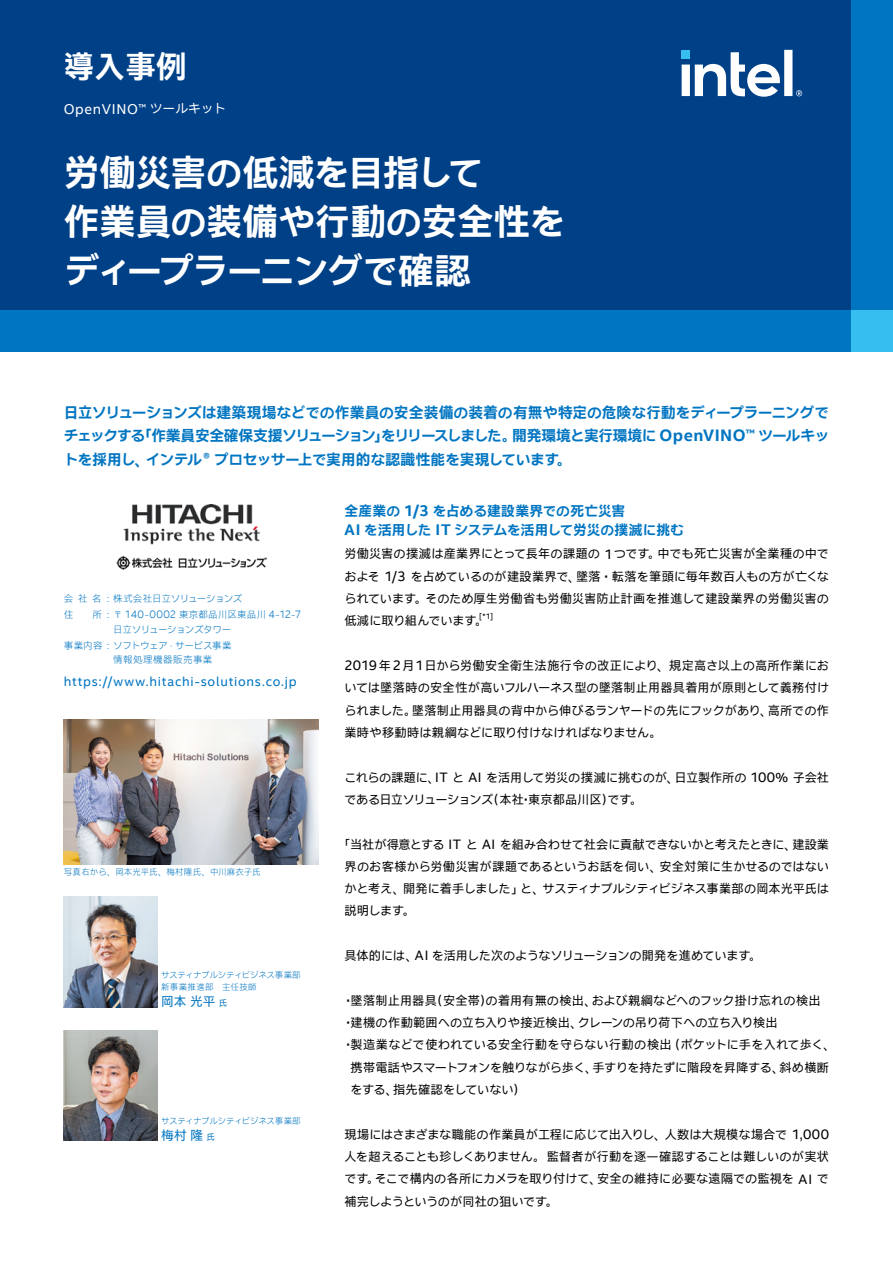
<style>
.page{position:relative;width:893px;height:1263px;background:#fff}
.page>*{position:absolute;margin:0;border:0;box-sizing:border-box;transform-origin:0 0}
.t1{font:700 36.15px/48.9px "Intel Clear Jpn";letter-spacing:-.02em;color:#fff}
.t2{font:700 30.9px "Intel Clear Jpn";color:#fff}
.t3{font:700 14.85px/23.4px "Intel Clear Jpn";letter-spacing:-.04em;color:#0075c2;text-align:justify}
.t4{font:14.25px "Intel Clear";letter-spacing:.045em;color:#fff}
.t5{font:700 13.8px/19.2px "Intel Clear Jpn";letter-spacing:-.005em;color:#0075c2}
.t6{font:13.05px "Intel Clear";letter-spacing:.06em;color:#0075c2}
.t7{font:12.75px "Intel Clear Jpn";letter-spacing:.025em;color:#0075c2}
.t8{font:12.15px/22.4px "Intel Clear Jpn";letter-spacing:-.01em;color:#000;text-align:justify}
.t9{font:300 9.6px/16.5px "Intel Clear Jpn";color:#0075c2}
.t10{font:300 9.6px/16.5px "Intel Clear Jpn";letter-spacing:-.02em;color:#0075c2;text-align:right}
.t11{font:300 9.6px "Intel Clear Jpn";letter-spacing:.04em;color:#0075c2}
.t12{font:300 8.55px/12.1px "Intel Clear Jpn";letter-spacing:-.015em;color:#0075c2}
.t13{font:7.95px "Intel Clear";color:#000}
.s1{font-family:"Intel Clear Jpn";font-size:12.75px}
.s2{font-family:"Intel Clear";font-size:16.65px}
.s3{font-family:"Intel Clear";font-size:10.95px}
.s4{font-family:"Intel Clear";font-size:10.65px}
.s5{font-size:8.55px}
.s6{font-family:"Intel Clear";font-size:15.9px}
.s7{font-family:"Intel Clear";font-size:15.45px}
.s8{font-family:"Intel Clear";font-size:14.1px}
.s9{font-family:"Intel Clear";font-size:13.65px}
.s10{font-size:8.25px}
</style>
<div class="page">
<div style="left:0;top:0;width:893px;height:352px;background:#004087"></div>
<div style="left:0;top:310px;width:893px;height:42px;background:#0075c2"></div>
<div style="left:851px;top:0;width:42px;height:352px;background:#0075c2"></div>
<div style="left:681px;top:50px;width:9px;height:9px;background:#37bef0"></div>
<svg style="left:682px;top:50px;width:120px;height:47px"></svg>
<div style="left:851px;top:310px;width:42px;height:42px;background:#37bef0"></div>
<img style="left:64px;top:720px;width:255px;height:144px">
<img style="left:64px;top:897px;width:93px;height:110px">
<img style="left:64px;top:1030px;width:93px;height:111px">
<img style="left:117px;top:505px;width:149px;height:64px">
<h2 class="t2" style="left:64px;top:45px;width:125px">導入事例</h2>
<p class="t4" style="left:64px;top:100px;width:164px">OpenVINO™ <span class="s1">ツールキット</span></p>
<h1 class="t1" style="left:64px;top:149px;width:503px">労働災害の低減を目指して<br>作業員の装備や行動の安全性をディープラーニングで確認</h1>
<p class="t3" style="left:64px;top:401px;width:767px">日立ソリューションズは建築現場などでの作業員の安全装備の装着の有無や特定の危険な行動をディープラーニングでチェックする「作業員安全確保支援ソリューション」をリリースしました。開発環境と実行環境に <span class="s2">OpenVINO™</span> ツールキットを採用し、インテル<span class="s2">®</span> プロセッサー上で実用的な認識性能を実現しています。</p>
<p class="t9" style="left:64px;top:590px;width:239px">会社名：株式会社日立ソリューションズ<br>住　　所：〒 <span class="s3">140</span><span class="s4">-</span><span class="s3">0002</span> 東京都品川区東品川 <span class="s3">4</span><span class="s4">-</span><span class="s3">12</span><span class="s4">-</span><span class="s3">7</span></p>
<p class="t10" style="left:64px;top:621px;width:169px">日立ソリューションズタワー<br>事業内容：ソフトウェア・サービス事業</p>
<p class="t11" style="left:113px;top:654px;width:101px">情報処理機器販売事業</p>
<p class="t6" style="left:64px;top:674px;width:235px">https://www.hitachi-solutions.co.jp</p>
<p class="t12" style="left:64px;top:866px;width:198px">写真右から、岡本光平氏、梅村隆氏、中川麻衣子氏</p>
<p class="t12" style="left:161px;top:969px;width:141px">サスティナブルシティビジネス事業部新事業推進部　主任技師</p>
<p class="t7" style="left:161px;top:994px;width:68px">岡本光平<span class="s5">氏</span></p>
<p class="t12" style="left:161px;top:1115px;width:141px">サスティナブルシティビジネス事業部</p>
<p class="t7" style="left:161px;top:1127px;width:55px">梅村隆<span class="s5">氏</span></p>
<p class="t5" style="left:344px;top:501px;width:341px">全産業の <span class="s6">1</span><span class="s7">/</span><span class="s6">3</span> を占める建設業界での死亡災害<br><span class="s7">AI</span> を活用した <span class="s7">IT</span> システムを活用して労災の撲滅に挑む</p>
<p class="t8" style="left:344px;top:543px;width:486px">労働災害の撲滅は産業界にとって長年の課題の <span class="s8">1</span>つです。中でも死亡災害が全業種の中でおよそ <span class="s8">1</span><span class="s9">/</span><span class="s8">3</span> を占めているのが建設業界で、墜落・転落を筆頭に毎年数百人もの方が亡くなられています。そのため厚生労働省も労働災害防止計画を推進して建設業界の労働災害の低減に取り組んでいます。</p>
<p class="t13" style="left:479px;top:612px;width:15px">[*<span class="s10">1</span>]</p>
<p class="t8" style="left:344px;top:655px;width:486px"><span class="s8">2019</span>年<span class="s8">2</span>月<span class="s8">1</span>日から労働安全衛生法施行令の改正により、規定高さ以上の高所作業においては墜落時の安全性が高いフルハーネス型の墜落制止用器具着用が原則として義務付けられました。墜落制止用器具の背中から伸びるランヤードの先にフックがあり、高所での作業時や移動時は親綱などに取り付けなければなりません。</p>
<p class="t8" style="left:344px;top:766px;width:486px">これらの課題に、<span class="s9">IT</span> と <span class="s9">AI</span> を活用して労災の撲滅に挑むのが、日立製作所の <span class="s8">100</span><span class="s9">%</span> 子会社である日立ソリューションズ（本社・東京都品川区）です。</p>
<p class="t8" style="left:344px;top:833px;width:486px;text-indent:-6px">「当社が得意とする <span class="s9">IT</span> と <span class="s9">AI</span> を組み合わせて社会に貢献できないかと考えたときに、建設業界のお客様から労働災害が課題であるというお話を伺い、安全対策に生かせるのではないかと考え、開発に着手しました」と、サスティナブルシティビジネス事業部の岡本光平氏は説明します。</p>
<p class="t8" style="left:344px;top:945px;width:418px">具体的には、<span class="s9">AI</span> を活用した次のようなソリューションの開発を進めています。</p>
<p class="t8" style="left:342px;top:989px;width:480px">・墜落制止用器具（安全帯）の着用有無の検出、および親綱などへのフック掛け忘れの検出</p>
<p class="t8" style="left:342px;top:1012px;width:437px">・建機の作動範囲への立ち入りや接近検出、クレーンの吊り荷下への立ち入り検出</p>
<p class="t8" style="left:342px;top:1034px;width:495px">・製造業などで使われている安全行動を守らない行動の検出（ポケットに手を入れて歩く、</p>
<p class="t8" style="left:351px;top:1056px;width:480px">携帯電話やスマートフォンを触りながら歩く、手すりを持たずに階段を昇降する、斜め横断</p>
<p class="t8" style="left:351px;top:1079px;width:176px">をする、指先確認をしていない）</p>
<p class="t8" style="left:344px;top:1123px;width:486px">現場にはさまざまな職能の作業員が工程に応じて出入りし、人数は大規模な場合で <span class="s8">1</span><span class="s9">,</span><span class="s8">000</span>人を超えることも珍しくありません。監督者が行動を逐一確認することは難しいのが実状です。そこで構内の各所にカメラを取り付けて、安全の維持に必要な遠隔での監視を <span class="s9">AI</span> で補完しようというのが同社の狙いです。</p>
</div>
